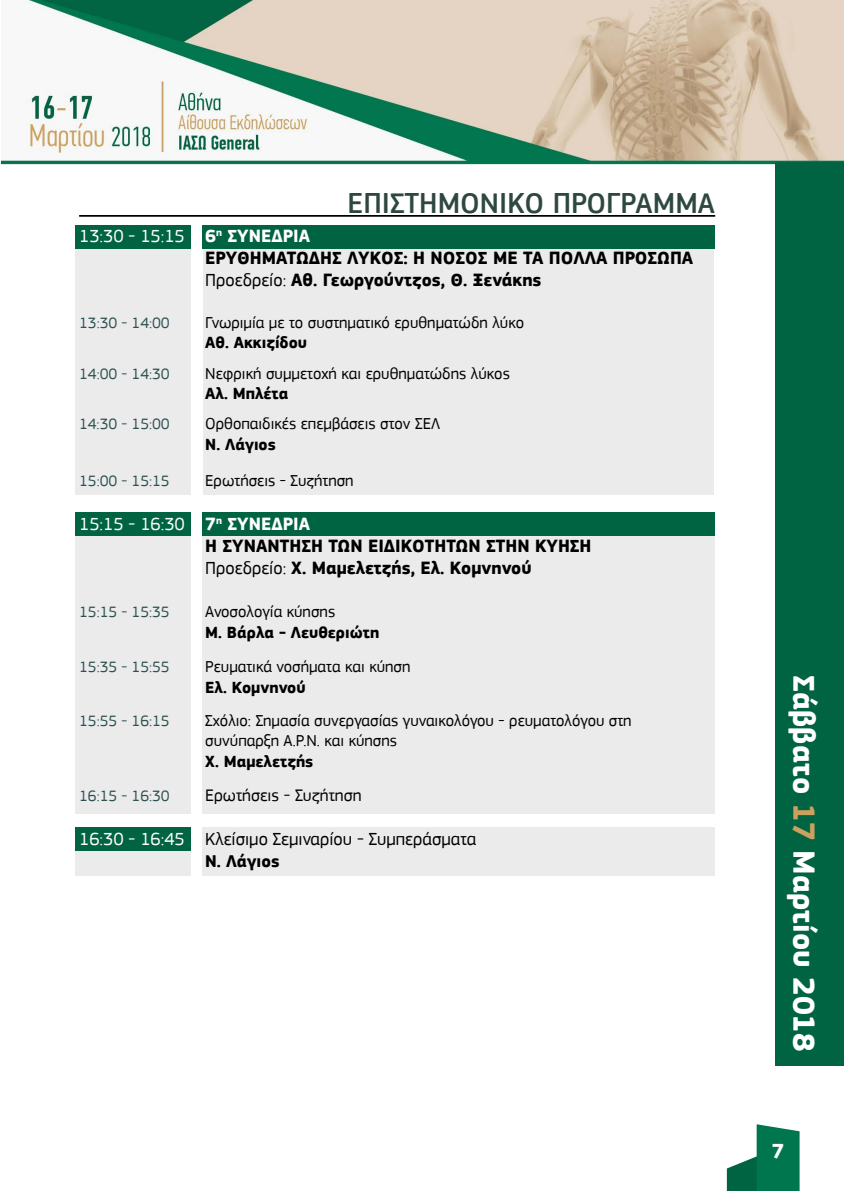
<style>
.page{position:relative;width:844px;height:1191px;background:#fff}
.page>*{position:absolute;margin:0;border:0;box-sizing:border-box;transform-origin:0 0}
.t1{font:700 31.5px "PF Square Sans Pro";color:#fff}
.t2{font:500 29.75px "PF Square Sans Pro";color:#2e4841}
.t3{font:700 21px "PF Square Sans Pro";color:#fff}
.t4{font:700 18.38px/22.1px "PF Square Sans Pro";color:#000}
.t5{font:18.38px "PF Square Sans Pro";color:#000}
.t6{font:17.5px "PF Square Sans Pro";color:#000}
.t7{font:700 17.5px "PF Square Sans Pro";color:#000}
.t8{font:16.62px/19.9px "PF Square Sans Pro";color:#000}
.t9{font:700 16.62px "PF Square Sans Pro";color:#000}
.t10{font:15.75px "PF Square Sans Pro";color:#2f5251}
.s1{font-weight:400;color:#fff}
.s2{color:#fff}
.s3{font-weight:400}
.s4{color:#cca05e}
</style>
<div class="page">
<img style="left:1px;top:0;width:842px;height:165px">
<svg style="left:726px;top:1124px;width:73px;height:67px"></svg>
<div style="left:76px;top:827px;width:115px;height:49px;background:#ebebec"></div>
<div style="left:775px;top:162px;width:68px;height:904px;background:#006442"></div>
<hr style="left:79px;top:215px;width:636px;height:2px;background:#000">
<div style="left:203px;top:247px;width:511px;height:248px;background:#ebebec"></div>
<div style="left:202px;top:525px;width:513px;height:289px;background:#ebebec"></div>
<div style="left:76px;top:247px;width:115px;height:248px;background:#ebebec"></div>
<div style="left:76px;top:525px;width:115px;height:289px;background:#ebebec"></div>
<div style="left:76px;top:225px;width:115px;height:23px;background:#006442"></div>
<div style="left:76px;top:512px;width:115px;height:23px;background:#006442"></div>
<div style="left:76px;top:827px;width:115px;height:23px;background:#006442"></div>
<div style="left:202px;top:225px;width:513px;height:23px;background:#006442"></div>
<div style="left:202px;top:512px;width:513px;height:23px;background:#006442"></div>
<div style="left:202px;top:827px;width:513px;height:49px;background:#ebebec"></div>
<h2 class="t2" style="left:347px;top:186px;width:369px">ΕΠΙΣΤΗΜΟΝΙΚΟ ΠΡΟΓΡΑΜΜΑ</h2>
<p class="t4" style="left:205px;top:226px;width:489px;text-indent:-126px"><span class="s1">13:30 - 15:15</span> <span class="s2">6</span><sup>η</sup> <span class="s2">ΣΥΝΕΔΡΙΑ<br></span>ΕΡΥΘΗΜΑΤΩΔΗΣ ΛΥΚΟΣ: Η ΝΟΣΟΣ ΜΕ ΤΑ ΠΟΛΛΑ ΠΡΟΣΩΠΑ<br><span class="s3">Προεδρείο:</span> Αθ. Γεωργούντζος, Θ. Ξενάκης</p>
<p class="t10" style="left:79px;top:314px;width:92px">13:30 - 14:00</p>
<p class="t8" style="left:205px;top:313px;width:320px">Γνωριμία με το συστηματικό ερυθηματώδη λύκο</p>
<p class="t9" style="left:205px;top:333px;width:103px">Αθ. Ακκιζίδου</p>
<p class="t10" style="left:79px;top:364px;width:92px">14:00 - 14:30</p>
<p class="t8" style="left:205px;top:363px;width:306px">Νεφρική συμμετοχή και ερυθηματώδης λύκος</p>
<p class="t9" style="left:205px;top:383px;width:85px">Αλ. Μπλέτα</p>
<p class="t10" style="left:79px;top:415px;width:92px">14:30 - 15:00</p>
<p class="t8" style="left:205px;top:414px;width:236px">Ορθοπαιδικές επεμβάσεις στον ΣΕΛ</p>
<p class="t9" style="left:205px;top:434px;width:72px">Ν. Λάγιος</p>
<p class="t10" style="left:79px;top:471px;width:92px">15:00 - 15:15</p>
<p class="t8" style="left:205px;top:470px;width:150px">Ερωτήσεις - Συζήτηση</p>
<p class="t4" style="left:205px;top:513px;width:387px;text-indent:-126px"><span class="s1">15:15 - 16:30</span> <span class="s2">7</span><sup>η</sup> <span class="s2">ΣΥΝΕΔΡΙΑ<br></span>Η ΣΥΝΑΝΤΗΣΗ ΤΩΝ ΕΙΔΙΚΟΤΗΤΩΝ ΣΤΗΝ ΚΥΗΣΗ<br><span class="s3">Προεδρείο:</span> Χ. Μαμελετζής, Ελ. Κομνηνού</p>
<p class="t10" style="left:79px;top:603px;width:92px">15:15 - 15:35</p>
<p class="t8" style="left:205px;top:602px;width:131px">Ανοσολογία κύησης</p>
<p class="t9" style="left:205px;top:622px;width:175px">Μ. Βάρλα - Λευθεριώτη</p>
<p class="t10" style="left:79px;top:657px;width:92px">15:35 - 15:55</p>
<p class="t8" style="left:205px;top:656px;width:207px">Ρευματικά νοσήματα και κύηση</p>
<p class="t9" style="left:205px;top:677px;width:102px">Ελ. Κομνηνού</p>
<p class="t10" style="left:79px;top:712px;width:92px">15:55 - 16:15</p>
<p class="t8" style="left:205px;top:711px;width:428px">Σχόλιο: Σημασία συνεργασίας γυναικολόγου - ρευματολόγου στη συνύπαρξη Α.Ρ.Ν. και κύησης</p>
<p class="t9" style="left:205px;top:752px;width:110px">Χ. Μαμελετζής</p>
<p class="t10" style="left:79px;top:786px;width:92px">16:15 - 16:30</p>
<p class="t6" style="left:205px;top:785px;width:158px">Ερωτήσεις - Συζήτηση</p>
<p class="t5" style="left:79px;top:828px;width:398px"><span class="s2">16:30 - 16:45</span> Κλείσιμο Σεμιναρίου - Συμπεράσματα</p>
<p class="t7" style="left:205px;top:851px;width:76px">Ν. Λάγιος</p>
<h1 class="t1" style="left:822px;top:675px;width:378px;rotate:90deg">Σάββατο <span class="s4">17</span> Μαρτίου 2018</h1>
<p class="t3" style="left:771px;top:1138px;width:14px">7</p>
</div>
